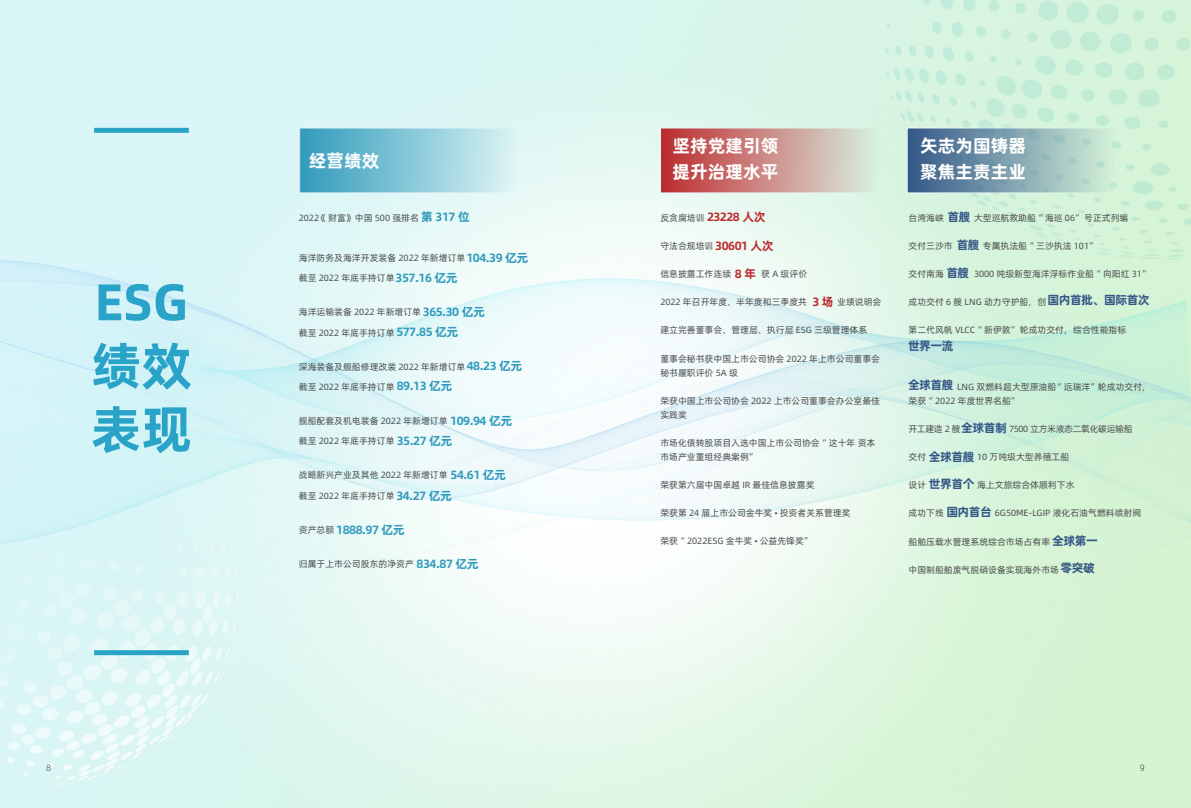
<style>
.page{position:relative;width:1191px;height:808px;background:#fff}
.page>*{position:absolute;margin:0;border:0;box-sizing:border-box;transform-origin:0 0}
.t1{font:700 51.6px "Alibaba Pu Hui Ti";color:#29a3c7}
.二级标题{font:700 18px "Alibaba Pu Hui Ti";color:#fff}
.正文{font:700 12px "Alibaba Pu Hui Ti";letter-spacing:-.04em;color:#329bbd}
.正文-2{font:700 12px "Alibaba Pu Hui Ti";letter-spacing:-.04em;color:#365888}
.正文-3{font:700 12px "Alibaba Pu Hui Ti";letter-spacing:-.04em;color:#bb2c2e}
.正文-4{font:700 12px "Alibaba Pu Hui Ti";color:#345681}
.正文-5{font:9px/14px "Alibaba Pu Hui Ti";color:#4b4c4d}
.正文-6{font:9px "Alibaba Pu Hui Ti";letter-spacing:-.04em;color:#4b4c4d}
.t2{font:300 9px "Alibaba Pu Hui Ti";color:#231f20}
</style>
<div class="page">
<img style="left:0;top:0;width:1191px;height:808px">
<div style="left:94px;top:650px;width:95px;height:5px;background:#29a3c7"></div>
<div style="left:94px;top:128px;width:95px;height:5px;background:#29a3c7"></div>
<svg style="left:660px;top:128px;width:219px;height:65px;background:#cc928c"></svg>
<svg style="left:299px;top:128px;width:219px;height:65px;background:#89c9d8"></svg>
<svg style="left:907px;top:128px;width:208px;height:65px;background:#84a5b1"></svg>
<p class="t1" style="left:95px;top:261px;width:95px">ESG</p>
<p class="t1" style="left:91px;top:325px;width:103px">绩效</p>
<p class="t1" style="left:91px;top:388px;width:103px">表现</p>
<p class="二级标题" style="left:309px;top:146px;width:72px">经营绩效</p>
<p class="二级标题" style="left:672px;top:132px;width:107px">坚持党建引领</p>
<p class="二级标题" style="left:672px;top:157px;width:107px">提升治理水平</p>
<p class="二级标题" style="left:920px;top:132px;width:107px">矢志为国铸器</p>
<p class="二级标题" style="left:920px;top:157px;width:107px">聚焦主责主业</p>
<p class="正文" style="left:421px;top:207px;width:50px">第 317 位</p>
<p class="正文-3" style="left:707px;top:207px;width:60px">23228 人次</p>
<p class="正文-2" style="left:947px;top:207px;width:25px">首艘</p>
<p class="正文-2" style="left:956px;top:235px;width:25px">首艘</p>
<p class="正文-2" style="left:946px;top:263px;width:25px">首艘</p>
<p class="正文-5" style="left:908px;top:210px;width:37px">台湾海峡</p>
<p class="正文-5" style="left:974px;top:210px;width:156px">大型巡航救助船“ 海巡 06” 号正式列编</p>
<p class="正文-5" style="left:908px;top:238px;width:46px">交付三沙市</p>
<p class="正文-5" style="left:982px;top:238px;width:115px">专属执法船“ 三沙执法 101”</p>
<p class="正文-5" style="left:908px;top:266px;width:37px">交付南海</p>
<p class="正文-5" style="left:974px;top:266px;width:177px">3000 吨级新型海洋浮标作业船“ 向阳红 31”</p>
<p class="正文-5" style="left:908px;top:294px;width:139px">成功交付 6 艘 LNG 动力守护船，创</p>
<p class="正文-5" style="left:908px;top:323px;width:219px">第二代风帆 VLCC“ 新伊敦” 轮成功交付，综合性能指标</p>
<p class="正文-5" style="left:299px;top:210px;width:122px">2022《财富》中国 500 强排名</p>
<p class="正文-5" style="left:299px;top:250px;width:168px">海洋防务及海洋开发装备 2022 年新增订单</p>
<p class="正文-5" style="left:299px;top:270px;width:97px">截至 2022 年底手持订单</p>
<p class="正文-5" style="left:299px;top:305px;width:124px">海洋运输装备 2022 年新增订单</p>
<p class="正文-5" style="left:299px;top:325px;width:97px">截至 2022 年底手持订单</p>
<p class="正文-5" style="left:299px;top:359px;width:168px">深海装备及舰船修理改装 2022 年新增订单</p>
<p class="正文-5" style="left:299px;top:379px;width:97px">截至 2022 年底手持订单</p>
<p class="正文-5" style="left:299px;top:413px;width:150px">舰船配套及机电装备 2022 年新增订单</p>
<p class="正文-5" style="left:299px;top:433px;width:97px">截至 2022 年底手持订单</p>
<p class="正文-5" style="left:299px;top:468px;width:150px">战略新兴产业及其他 2022 年新增订单</p>
<p class="正文-5" style="left:299px;top:488px;width:97px">截至 2022 年底手持订单</p>
<p class="正文-5" style="left:299px;top:522px;width:37px">资产总额</p>
<p class="正文-5" style="left:299px;top:556px;width:117px">归属于上市公司股东的净资产</p>
<p class="正文-5" style="left:660px;top:210px;width:46px">反贪腐培训</p>
<p class="正文-5" style="left:660px;top:238px;width:55px">守法合规培训</p>
<p class="正文-5" style="left:660px;top:266px;width:72px">信息披露工作连续</p>
<p class="正文-5" style="left:761px;top:266px;width:47px">获 A 级评价</p>
<p class="正文-5" style="left:660px;top:294px;width:148px">2022 年召开年度、半年度和三季度共</p>
<p class="正文-5" style="left:837px;top:294px;width:46px">业绩说明会</p>
<p class="正文-5" style="left:660px;top:323px;width:208px">建立完善董事会、管理层、执行层 ESG 三级管理体系</p>
<p class="正文-5" style="left:660px;top:351px;width:221px">董事会秘书获中国上市公司协会 2022 年上市公司董事会秘书履职评价 5A 级</p>
<p class="正文-5" style="left:660px;top:393px;width:221px">荣获中国上市公司协会 2022 上市公司董事会办公室最佳实践奖</p>
<p class="正文-5" style="left:660px;top:435px;width:217px">市场化债转股项目入选中国上市公司协会“ 这十年 资本市场产业重组经典案例”</p>
<p class="正文-5" style="left:660px;top:477px;width:156px">荣获第六届中国卓越 IR 最佳信息披露奖</p>
<p class="正文-5" style="left:660px;top:505px;width:192px">荣获第 24 届上市公司金牛奖 • 投资者关系管理奖</p>
<p class="正文-5" style="left:660px;top:534px;width:152px">荣获“ 2022ESG 金牛奖 • 公益先锋奖”</p>
<p class="正文-3" style="left:715px;top:236px;width:60px">30601 人次</p>
<p class="正文-3" style="left:735px;top:264px;width:23px">8年</p>
<p class="正文" style="left:466px;top:248px;width:63px">104.39 亿元</p>
<p class="正文" style="left:396px;top:268px;width:63px">357.16 亿元</p>
<p class="正文" style="left:423px;top:302px;width:63px">365.30 亿元</p>
<p class="正文" style="left:396px;top:322px;width:63px">577.85 亿元</p>
<p class="正文" style="left:467px;top:356px;width:57px">48.23 亿元</p>
<p class="正文" style="left:397px;top:377px;width:57px">89.13 亿元</p>
<p class="正文" style="left:450px;top:411px;width:63px">109.94 亿元</p>
<p class="正文" style="left:397px;top:432px;width:57px">35.27 亿元</p>
<p class="正文" style="left:450px;top:466px;width:57px">54.61 亿元</p>
<p class="正文" style="left:396px;top:486px;width:57px">34.27 亿元</p>
<p class="正文" style="left:336px;top:520px;width:70px">1888.97 亿元</p>
<p class="正文" style="left:416px;top:554px;width:63px">834.87 亿元</p>
<p class="正文-2" style="left:1047px;top:290px;width:104px">国内首批、国际首次</p>
<p class="正文-3" style="left:812px;top:292px;width:23px">3场</p>
<p class="正文-2" style="left:908px;top:336px;width:47px">世界一流</p>
<p class="正文-2" style="left:908px;top:375px;width:47px">全球首艘</p>
<p class="正文-5" style="left:908px;top:379px;width:241px;text-indent:49px">LNG 双燃料超大型原油船“ 远瑞洋”轮成功交付，荣获“ 2022 年度世界名船”</p>
<p class="正文-5" style="left:908px;top:421px;width:54px">开工建造 2 艘</p>
<p class="正文-6" style="left:1009px;top:422px;width:125px">7500 立方米液态二氧化碳运输船</p>
<p class="正文-5" style="left:908px;top:449px;width:19px">交付</p>
<p class="正文-5" style="left:977px;top:449px;width:94px">10 万吨级大型养殖工船</p>
<p class="正文-5" style="left:908px;top:477px;width:19px">设计</p>
<p class="正文-5" style="left:977px;top:477px;width:99px">海上文旅综合体顺利下水</p>
<p class="正文-5" style="left:908px;top:506px;width:37px">成功下线</p>
<p class="正文-5" style="left:994px;top:506px;width:148px">6G50ME-LGIP 液化石油气燃料喷射阀</p>
<p class="正文-5" style="left:908px;top:534px;width:143px">船舶压载水管理系统综合市场占有率</p>
<p class="正文-5" style="left:908px;top:562px;width:152px">中国制船舶废气脱硝设备实现海外市场</p>
<p class="正文-2" style="left:961px;top:418px;width:47px">全球首制</p>
<p class="正文-2" style="left:929px;top:447px;width:47px">全球首艘</p>
<p class="正文-2" style="left:929px;top:475px;width:47px">世界首个</p>
<p class="正文-2" style="left:946px;top:503px;width:47px">国内首台</p>
<p class="正文-2" style="left:1052px;top:531px;width:47px">全球第一</p>
<p class="正文-4" style="left:1060px;top:559px;width:36px">零突破</p>
<p class="t2" style="left:46px;top:761px;width:6px">8</p>
<p class="t2" style="left:1140px;top:761px;width:6px">9</p>
</div>
